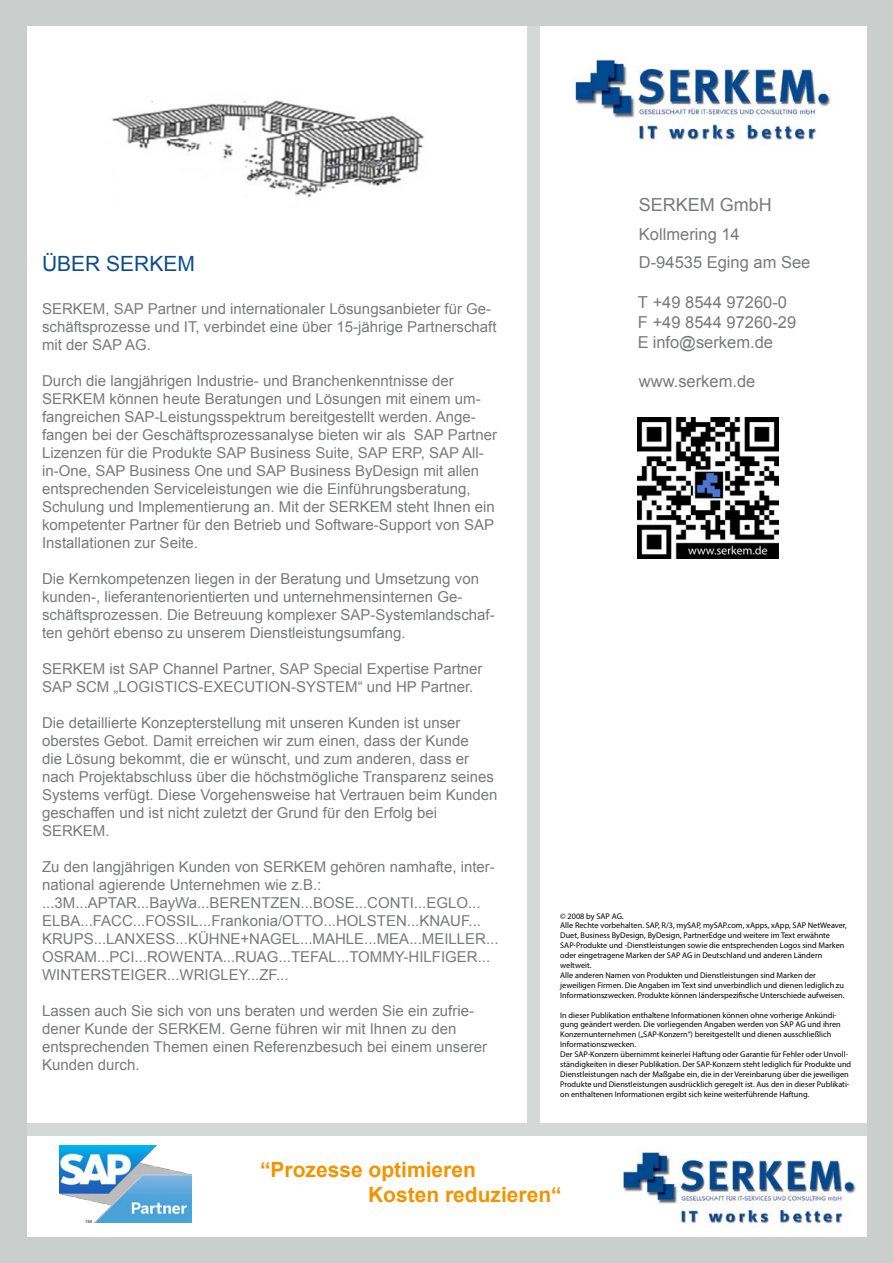
<style>
.page{position:relative;width:893px;height:1263px;background:#fff}
.page>*{position:absolute;margin:0;border:0;box-sizing:border-box;transform-origin:0 0}
.t1{font:700 21px/25.2px "Arial";color:#f29400}
.t2{font:21px "Arial";color:#0a4e8d}
.t3{font:18px "Arial";color:#787a7b}
.t4{font:16.5px/19.8px "Arial";color:#787a7b}
.t5{font:15px/18px "Arial";color:#787a7b}
.t6{font:8.25px/9.9px "Myriad Pro";color:#000}
</style>
<div class="page">
<div style="left:2px;top:1123px;width:891px;height:12px;background:#d4d8d7"></div>
<img style="left:621px;top:1150px;width:235px;height:78px">
<img style="left:574px;top:59px;width:257px;height:84px">
<div style="left:527px;top:0;width:13px;height:1136px;background:#d4d8d7"></div>
<img style="left:638px;top:418px;width:140px;height:141px">
<img style="left:112px;top:99px;width:312px;height:99px">
<img style="left:60px;top:1145px;width:132px;height:77px">
<div style="left:0;top:0;width:893px;height:26px;background:#cacfce"></div>
<div style="left:0;top:1237px;width:893px;height:26px;background:#cacfce"></div>
<div style="left:0;top:0;width:27px;height:1263px;background:#cacfce"></div>
<div style="left:867px;top:0;width:26px;height:1263px;background:#cacfce"></div>
<p class="t2" style="left:42px;top:250px;width:154px">ÜBER SERKEM</p>
<p class="t5" style="left:42px;top:300px;width:456px">SERKEM, SAP Partner und internationaler Lösungsanbieter für Ge&shy;schäftsprozesse und IT, verbindet eine über 15-jährige Partnerschaft mit der SAP AG.</p>
<p class="t5" style="left:42px;top:372px;width:456px">Durch die langjährigen Industrie- und Branchenkenntnisse der SERKEM können heute Beratungen und Lösungen mit einem um&shy;fangreichen SAP-Leistungsspektrum bereitgestellt werden. Ange&shy;fangen bei der Geschäftsprozessanalyse bieten wir als SAP Partner Lizenzen für die Produkte SAP Business Suite, SAP ERP, SAP All&shy;in-One, SAP Business One und SAP Business ByDesign mit allen entsprechenden Serviceleistungen wie die Einführungsberatung, Schulung und Implementierung an. Mit der SERKEM steht Ihnen ein kompetenter Partner für den Betrieb und Software-Support von SAP Installationen zur Seite.</p>
<p class="t5" style="left:42px;top:570px;width:454px">Die Kernkompetenzen liegen in der Beratung und Umsetzung von kunden-, lieferantenorientierten und unternehmensinternen Ge&shy;schäftsprozessen. Die Betreuung komplexer SAP-Systemlandschaf&shy;ten gehört ebenso zu unserem Dienstleistungsumfang.</p>
<p class="t5" style="left:42px;top:660px;width:442px">SERKEM ist SAP Channel Partner, SAP Special Expertise Partner<br>SAP SCM „LOGISTICS-EXECUTION-SYSTEM“ und HP Partner.</p>
<p class="t5" style="left:42px;top:714px;width:457px">Die detaillierte Konzepterstellung mit unseren Kunden ist unser oberstes Gebot. Damit erreichen wir zum einen, dass der Kunde<br>die Lösung bekommt, die er wünscht, und zum anderen, dass er nach Projektabschluss über die höchstmögliche Transparenz seines Systems verfügt. Diese Vorgehensweise hat Vertrauen beim Kunden geschaffen und ist nicht zuletzt der Grund für den Erfolg bei SERKEM.</p>
<p class="t5" style="left:42px;top:858px;width:458px">Zu den langjährigen Kunden von SERKEM gehören namhafte, inter&shy;national agierende Unternehmen wie z.B.: ...3M...APTAR...BayWa...BERENTZEN...BOSE...CONTI...EGLO...<br>ELBA...FACC...FOSSIL...Frankonia/OTTO...HOLSTEN...KNAUF...<br>KRUPS...LANXESS...KÜHNE+NAGEL...MAHLE...MEA...MEILLER...<br>OSRAM...PCI...ROWENTA...RUAG...TEFAL...TOMMY-HILFIGER...<br>WINTERSTEIGER...WRIGLEY...ZF...</p>
<p class="t5" style="left:42px;top:1002px;width:446px">Lassen auch Sie sich von uns beraten und werden Sie ein zufrie&shy;dener Kunde der SERKEM. Gerne führen wir mit Ihnen zu den entsprechenden Themen einen Referenzbesuch bei einem unserer Kunden durch.</p>
<p class="t3" style="left:639px;top:193px;width:135px">SERKEM GmbH</p>
<p class="t4" style="left:639px;top:220px;width:173px;line-height:28.8px">Kollmering 14<br>D-94535 Eging am See</p>
<p class="t4" style="left:638px;top:292px;width:160px">T +49 8544 97260-0<br>F +49 8544 97260-29<br>E info@serkem.de</p>
<p class="t4" style="left:639px;top:372px;width:118px">www.serkem.de</p>
<p class="t6" style="left:560px;top:911px;width:288px">© 2008 by SAP AG.<br>Alle Rechte vorbehalten. SAP, R/3, mySAP, mySAP.com, xApps, xApp, SAP NetWeaver, Duet, Business ByDesign, ByDesign, PartnerEdge und weitere im Text erwähnte SAP-Produkte und -Dienstleistungen sowie die entsprechenden Logos sind Marken oder eingetragene Marken der SAP AG in Deutschland und anderen Ländern weltweit.<br>Alle anderen Namen von Produkten und Dienstleistungen sind Marken der jeweiligen Firmen. Die Angaben im Text sind unverbindlich und dienen lediglich zu Informationszwecken. Produkte können länderspezifische Unterschiede aufweisen.</p>
<p class="t6" style="left:560px;top:1010px;width:292px">In dieser Publikation enthaltene Informationen können ohne vorherige Ankündi&shy;gung geändert werden. Die vorliegenden Angaben werden von SAP AG und ihren Konzernunternehmen („SAP-Konzern“) bereitgestellt und dienen ausschließlich Informationszwecken.<br>Der SAP-Konzern übernimmt keinerlei Haftung oder Garantie für Fehler oder Unvoll&shy;ständigkeiten in dieser Publikation. Der SAP-Konzern steht lediglich für Produkte und Dienstleistungen nach der Maßgabe ein, die in der Vereinbarung über die jeweiligen Produkte und Dienstleistungen ausdrücklich geregelt ist. Aus den in dieser Publikati&shy;on enthaltenen Informationen ergibt sich keine weiterführende Haftung.</p>
<p class="t1" style="left:368px;top:1158px;width:195px;text-indent:-108px">“Prozesse optimieren<br>Kosten reduzieren“</p>
</div>
